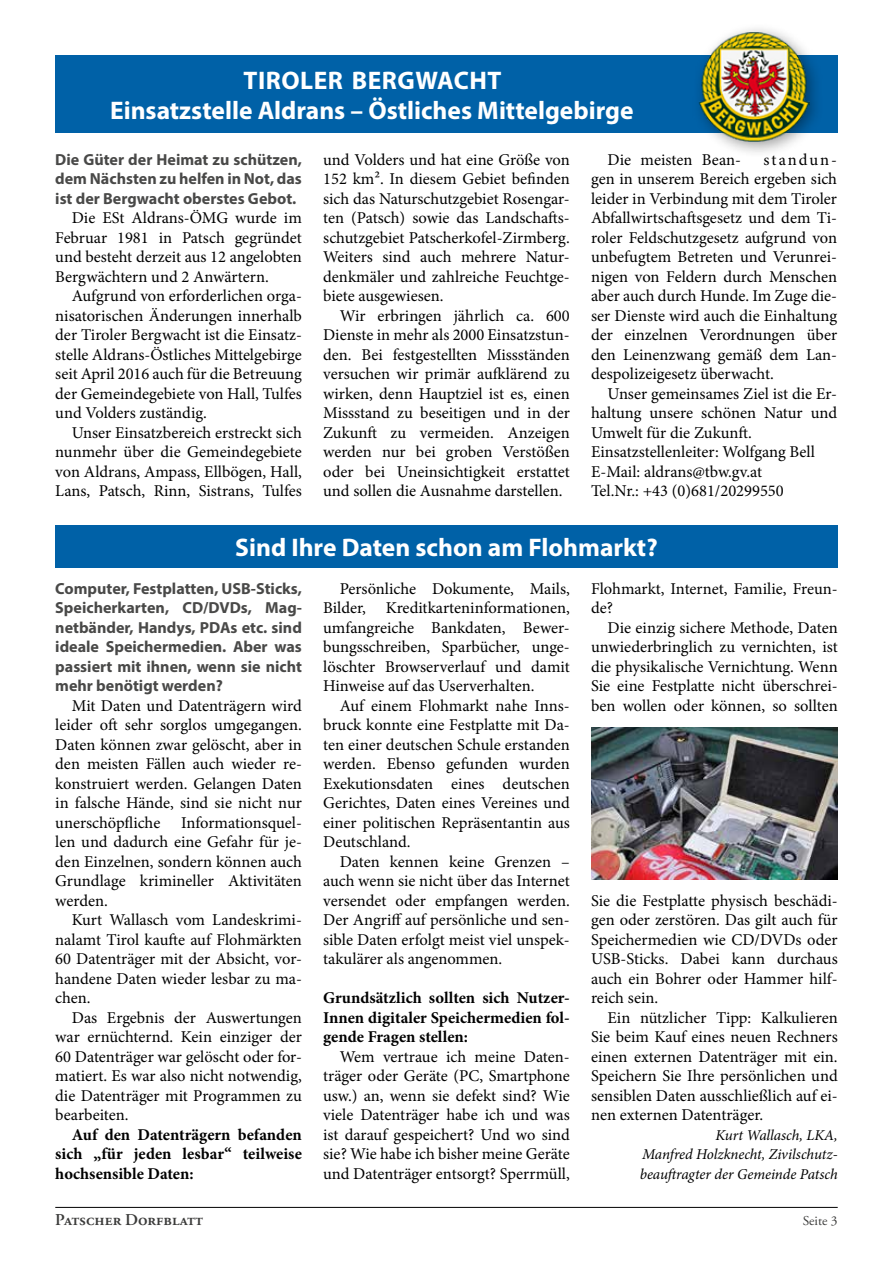
<style>
.page{position:relative;width:893px;height:1263px;background:#fff}
.page>*{position:absolute;margin:0;border:0;box-sizing:border-box;transform-origin:0 0}
.t1{font:700 25.5px/30px "Myriad Pro";color:#fff;text-align:center}
.t2{font:16.5px/19.5px "Minion Pro";color:#000;text-align:justify}
.t3{font:700 16.5px/19.5px "Minion Pro";color:#000;text-align:justify}
.t4{font:600 16.5px "Adobe Garamond Pro";color:#3b3b3a}
.t5{font:700 16.05px/19.5px "Myriad Pro";color:#494948;text-align:justify}
.t6{font:italic 15px/19.5px "Minion Pro";letter-spacing:-.005em;color:#000;text-align:justify}
.t7{font:13.5px "Adobe Garamond Pro";color:#3b3b3a}
</style>
<div class="page">
<hr style="left:55px;top:1207px;width:783px;height:1px;background:#000">
<div style="left:55px;top:55px;width:783px;height:78px;background:#0061a7"></div>
<div style="left:691px;top:23px;width:134px;height:136px;background:#000;opacity:.4"></div>
<img style="left:699px;top:32px;width:110px;height:109px">
<div style="left:55px;top:525px;width:783px;height:43px;background:#0061a7"></div>
<img style="left:591px;top:728px;width:247px;height:152px">
<h1 class="t1" style="left:110px;top:64px;width:525px">TIROLER BERGWACHT<br>Einsatzstelle Aldrans – Östliches Mittelgebirge</h1>
<p class="t2" style="left:323px;top:150px;width:248px">und Volders und hat eine Größe von 152 km². In diesem Gebiet befinden sich das Naturschutzgebiet Rosengar&shy;ten (Patsch) sowie das Landschafts&shy;schutzgebiet Patscherkofel-Zirmberg.<br>Weiters sind auch mehrere Natur&shy;denkmäler und zahlreiche Feuchtge&shy;biete ausgewiesen.</p>
<p class="t2" style="left:323px;top:306px;width:248px;text-indent:16px">Wir erbringen jährlich ca. 600<br>Dienste in mehr als 2000 Einsatzstun&shy;den. Bei festgestellten Missständen versuchen wir primär aufklärend zu wirken, denn Hauptziel ist es, einen Missstand zu beseitigen und in der Zukunft zu vermeiden. Anzeigen werden nur bei groben Verstößen oder bei Uneinsichtigkeit erstattet und sollen die Ausnahme darstellen.</p>
<p class="t2" style="left:591px;top:150px;width:248px;text-indent:172px">standun&shy;gen in unserem Bereich ergeben sich leider in Verbindung mit dem Tiroler Abfallwirtschaftsgesetz und dem Ti&shy;roler Feldschutzgesetz aufgrund von unbefugtem Betreten und Verunrei&shy;nigen von Feldern durch Menschen aber auch durch Hunde. Im Zuge die&shy;ser Dienste wird auch die Einhaltung der einzelnen Verordnungen über den Leinenzwang gemäß dem Lan&shy;despolizeigesetz überwacht.</p>
<p class="t2" style="left:591px;top:384px;width:248px;text-align:left;text-indent:16px">Unser gemeinsames Ziel ist die Er&shy;haltung unsere schönen Natur und<br>Umwelt für die Zukunft.<br>Einsatzstellenleiter: Wolfgang Bell<br>E-Mail: aldrans@tbw.gv.at<br>Tel.Nr.: +43 (0)681/20299550</p>
<p class="t5" style="left:55px;top:149px;width:248px">Die Güter der Heimat zu schützen, dem Nächsten zu helfen in Not, das ist der Bergwacht oberstes Gebot.</p>
<p class="t2" style="left:55px;top:208px;width:248px;text-indent:16px">Die ESt Aldrans-ÖMG wurde im Februar 1981 in Patsch gegründet und besteht derzeit aus 12 angelobten Bergwächtern und 2 Anwärtern.</p>
<p class="t2" style="left:55px;top:286px;width:248px;text-indent:16px">Aufgrund von erforderlichen orga&shy;nisatorischen Änderungen innerhalb der Tiroler Bergwacht ist die Einsatz&shy;stelle Aldrans-Östliches Mittelgebirge seit April 2016 auch für die Betreuung der Gemeindegebiete von Hall, Tulfes und Volders zuständig.</p>
<p class="t2" style="left:55px;top:423px;width:248px;text-indent:16px">Unser Einsatzbereich erstreckt sich nunmehr über die Gemeindegebiete von Aldrans, Ampass, Ellbögen, Hall, Lans, Patsch, Rinn, Sistrans, Tulfes</p>
<h1 class="t1" style="left:235px;top:532px;width:424px">Sind Ihre Daten schon am Flohmarkt?</h1>
<p class="t5" style="left:55px;top:578px;width:248px">Computer, Festplatten, USB-Sticks, Speicherkarten, CD/DVDs, Mag&shy;netbänder, Handys, PDAs etc. sind ideale Speichermedien. Aber was passiert mit ihnen, wenn sie nicht mehr benötigt werden?</p>
<p class="t2" style="left:55px;top:696px;width:248px;text-indent:16px">Mit Daten und Datenträgern wird leider oft sehr sorglos umgegangen.<br>Daten können zwar gelöscht, aber in den meisten Fällen auch wieder re&shy;konstruiert werden. Gelangen Daten in falsche Hände, sind sie nicht nur unerschöpfliche</p>
<p class="t2" style="left:608px;top:150px;width:135px">Die meisten Bean-</p>
<p class="t2" style="left:323px;top:579px;width:248px;text-indent:16px">Persönliche Dokumente, Mails, Bilder, Kreditkarteninformationen, umfangreiche Bankdaten, Bewer&shy;bungsschreiben, Sparbücher, unge&shy;löschter Browserverlauf und damit Hinweise auf das Userverhalten.</p>
<p class="t2" style="left:323px;top:696px;width:248px;text-indent:16px">Auf einem Flohmarkt nahe Inns&shy;bruck konnte eine Festplatte mit Da&shy;ten einer deutschen Schule erstanden werden. Ebenso gefunden wurden Exekutionsdaten eines deutschen Gerichtes, Daten eines Vereines und einer politischen Repräsentantin aus Deutschland.</p>
<p class="t2" style="left:323px;top:852px;width:248px;text-indent:16px">Daten kennen keine Grenzen – auch wenn sie nicht über das Internet versendet oder empfangen werden.<br>Der Angriff auf persönliche und sen&shy;sible Daten erfolgt meist viel unspek&shy;takulärer als angenommen.</p>
<p class="t3" style="left:323px;top:988px;width:248px">Grundsätzlich sollten sich Nutzer-Innen digitaler Speichermedien fol&shy;gende Fragen stellen:</p>
<p class="t2" style="left:323px;top:1047px;width:248px;text-indent:16px">Wem vertraue ich meine Daten&shy;träger oder Geräte (PC, Smartphone usw.) an, wenn sie defekt sind? Wie viele Datenträger habe ich und was ist darauf gespeichert? Und wo sind sie? Wie habe ich bisher meine Geräte und Datenträger entsorgt? Sperrmüll,</p>
<p class="t2" style="left:591px;top:579px;width:248px">Flohmarkt, Internet, Familie, Freun&shy;de?</p>
<p class="t2" style="left:591px;top:618px;width:248px;text-indent:16px">Die einzig sichere Methode, Daten unwiederbringlich zu vernichten, ist die physikalische Vernichtung. Wenn Sie eine Festplatte nicht überschrei&shy;ben wollen oder können, so sollten</p>
<p class="t2" style="left:55px;top:813px;width:248px;text-indent:126px">Informationsquel&shy;len und dadurch eine Gefahr für je&shy;den Einzelnen, sondern können auch Grundlage krimineller Aktivitäten werden.</p>
<p class="t2" style="left:55px;top:910px;width:248px;text-indent:16px">Kurt Wallasch vom Landeskrimi&shy;nalamt Tirol kaufte auf Flohmärkten 60 Datenträger mit der Absicht, vor&shy;handene Daten wieder lesbar zu ma&shy;chen.</p>
<p class="t2" style="left:55px;top:1008px;width:248px;text-indent:16px">Das Ergebnis der Auswertungen war ernüchternd. Kein einziger der 60 Datenträger war gelöscht oder for&shy;matiert. Es war also nicht notwendig, die Datenträger mit Programmen zu bearbeiten.</p>
<p class="t3" style="left:55px;top:1124px;width:248px;text-indent:16px">Auf den Datenträgern befanden sich „für jeden lesbar“ teilweise hochsensible Daten:</p>
<p class="t2" style="left:591px;top:891px;width:248px">Sie die Festplatte physisch beschädi&shy;gen oder zerstören. Das gilt auch für Speichermedien wie CD/DVDs oder USB-Sticks. Dabei kann durchaus auch ein Bohrer oder Hammer hilf&shy;reich sein.</p>
<p class="t2" style="left:591px;top:1008px;width:248px;text-indent:16px">Ein nützlicher Tipp: Kalkulieren Sie beim Kauf eines neuen Rechners einen externen Datenträger mit ein.<br>Speichern Sie Ihre persönlichen und sensiblen Daten ausschließlich auf ei&shy;nen externen Datenträger.</p>
<p class="t6" style="left:640px;top:1125px;width:199px;text-indent:76px">Kurt Wallasch, LKA, Manfred Holzknecht, Zivilschutz&shy;beauftragter der Gemeinde Patsch</p>
<p class="t4" style="left:55px;top:1210px;width:149px">Patscher Dorfblatt</p>
<p class="t7" style="left:803px;top:1212px;width:36px">Seite 3</p>
</div>
